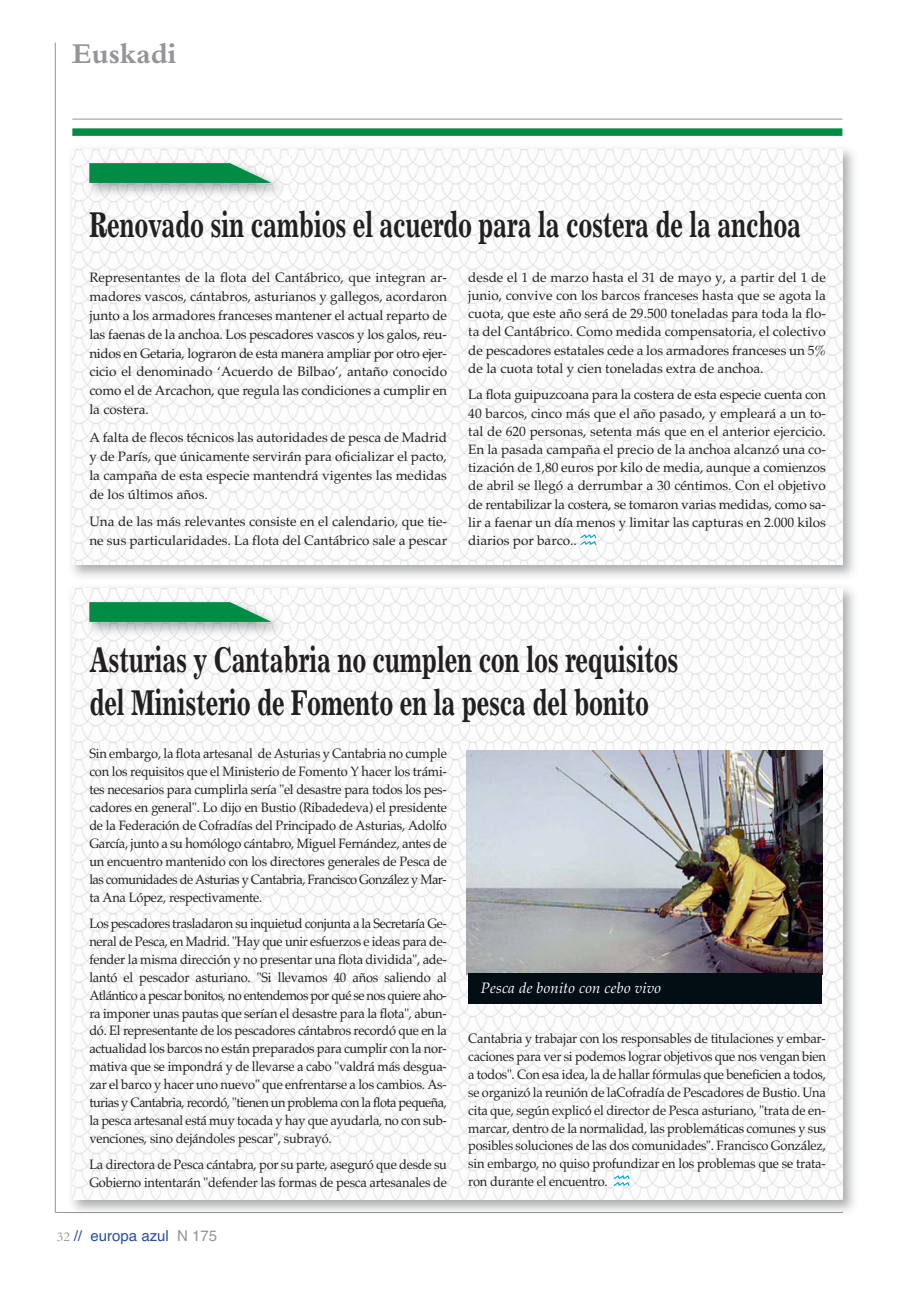
<style>
.page{position:relative;width:919px;height:1289px;background:#fff}
.page>*{position:absolute;margin:0;border:0;box-sizing:border-box;transform-origin:0 0}
.t1{font:700 36px/43.2px "Excelsior";letter-spacing:-.015em;color:#231f20;scale:.7 1}
.t2{font:700 30px "Bembo";color:#939598}
.t3{font:italic 15px "Palatino";letter-spacing:.01em;color:#fff}
.t4{font:15px "Helvetica";color:#2a4ea2}
.t5{font:13.5px/17.9px "Palatino";letter-spacing:-.01em;color:#231f20;text-align:justify;scale:.95 1}
.t6{font:13.5px/18.1px "Palatino";letter-spacing:-.01em;color:#231f20;text-align:justify}
.s1{font-family:"Bembo";font-size:13.5px;color:#939598}
.s2{color:#939598}
</style>
<div class="page">
<hr style="left:55px;top:1211px;width:787px;height:1px;background:#939598">
<hr style="left:55px;top:43px;width:1px;height:1169px;background:#939598">
<hr style="left:72px;top:119px;width:770px;height:1px;background:#939598">
<div style="left:72px;top:128px;width:770px;height:8px;background:#008c44"></div>
<img style="left:71px;top:148px;width:784px;height:429px">
<img style="left:72px;top:149px;width:770px;height:415px">
<img style="left:82px;top:156px;width:209px;height:47px">
<svg style="left:89px;top:163px;width:182px;height:20px;background:#1d9858"></svg>
<svg style="left:580px;top:534px;width:16px;height:11px"></svg>
<img style="left:65px;top:587px;width:790px;height:626px">
<img style="left:65px;top:1211px;width:777px;height:1px">
<img style="left:72px;top:588px;width:770px;height:611px">
<img style="left:82px;top:595px;width:209px;height:46px">
<svg style="left:89px;top:602px;width:182px;height:20px;background:#1d9758"></svg>
<svg style="left:613px;top:1175px;width:16px;height:10px"></svg>
<img style="left:467px;top:750px;width:355px;height:224px">
<div style="left:468px;top:973px;width:353px;height:30px;background:#020d14"></div>
<h2 class="t2" style="left:72px;top:42px;width:106px">Euskadi</h2>
<h1 class="t1" style="left:89px;top:206px;width:1018px">Renovado sin cambios el acuerdo para la costera de la anchoa</h1>
<p class="t6" style="left:89px;top:269px;width:359px;line-height:18.9px">Representantes de la flota del Cantábrico, que integran ar&shy;madores vascos, cántabros, asturianos y gallegos, acordaron junto a los armadores franceses mantener el actual reparto de las faenas de la anchoa. Los pescadores vascos y los galos, reu&shy;nidos en Getaria, lograron de esta manera ampliar por otro ejer&shy;cicio el denominado ‘Acuerdo de Bilbao’, antaño conocido como el de Arcachon, que regula las condiciones a cumplir en la costera.</p>
<p class="t6" style="left:89px;top:429px;width:359px;line-height:18.9px">A falta de flecos técnicos las autoridades de pesca de Madrid y de París, que únicamente servirán para oficializar el pacto, la campaña de esta especie mantendrá vigentes las medidas de los últimos años.</p>
<p class="t6" style="left:89px;top:513px;width:359px;line-height:18.9px">Una de las más relevantes consiste en el calendario, que tie&shy;ne sus particularidades. La flota del Cantábrico sale a pescar</p>
<p class="t6" style="left:468px;top:270px;width:359px">desde el 1 de marzo hasta el 31 de mayo y, a partir del 1 de junio, convive con los barcos franceses hasta que se agota la cuota, que este año será de 29.500 toneladas para toda la flo&shy;ta del Cantábrico. Como medida compensatoria, el colectivo de pescadores estatales cede a los armadores franceses un 5% de la cuota total y cien toneladas extra de anchoa.</p>
<p class="t6" style="left:468px;top:387px;width:359px">La flota guipuzcoana para la costera de esta especie cuenta con 40 barcos, cinco más que el año pasado, y empleará a un to&shy;tal de 620 personas, setenta más que en el anterior ejercicio.<br>En la pasada campaña el precio de la anchoa alcanzó una co&shy;tización de 1,80 euros por kilo de media, aunque a comienzos de abril se llegó a derrumbar a 30 céntimos. Con el objetivo de rentabilizar la costera, se tomaron varias medidas, como sa&shy;lir a faenar un día menos y limitar las capturas en 2.000 kilos diarios por barco..</p>
<h1 class="t1" style="left:89px;top:640px;width:843px">Asturias y Cantabria no cumplen con los requisitos del Ministerio de Fomento en la pesca del bonito</h1>
<p class="t5" style="left:89px;top:746px;width:378px">Sin embargo, la flota artesanal de Asturias y Cantabria no cumple con los requisitos que el Ministerio de Fomento Y hacer los trámi&shy;tes necesarios para cumplirla sería "el desastre para todos los pes&shy;cadores en general". Lo dijo en Bustio (Ribadedeva) el presidente de la Federación de Cofradías del Principado de Asturias, Adolfo García, junto a su homólogo cántabro, Miguel Fernández, antes de un encuentro mantenido con los directores generales de Pesca de las comunidades de Asturias y Cantabria, Francisco González y Mar&shy;ta Ana López, respectivamente.</p>
<p class="t5" style="left:89px;top:915px;width:378px">Los pescadores trasladaron su inquietud conjunta a la Secretaría Ge&shy;neral de Pesca, en Madrid. "Hay que unir esfuerzos e ideas para de&shy;fender la misma dirección y no presentar una flota dividida", ade&shy;lantó el pescador asturiano. "Si llevamos 40 años saliendo al Atlántico a pescar bonitos, no entendemos por qué se nos quiere aho&shy;ra imponer unas pautas que serían el desastre para la flota", abun&shy;dó. El representante de los pescadores cántabros recordó que en la actualidad los barcos no están preparados para cumplir con la nor&shy;mativa que se impondrá y de llevarse a cabo "valdrá más desgua&shy;zar el barco y hacer uno nuevo" que enfrentarse a los cambios. As&shy;turias y Cantabria, recordó, "tienen un problema con la flota pequeña, la pesca artesanal está muy tocada y hay que ayudarla, no con sub&shy;venciones, sino dejándoles pescar", subrayó.</p>
<p class="t5" style="left:89px;top:1157px;width:378px">La directora de Pesca cántabra, por su parte, aseguró que desde su<br>Gobierno intentarán "defender las formas de pesca artesanales de</p>
<p class="t4" style="left:57px;top:1230px;width:162px"><span class="s1">32</span> // europa azul <span class="s2">N 175</span></p>
<p class="t3" style="left:480px;top:981px;width:182px">Pesca de bonito con cebo vivo</p>
<p class="t5" style="left:468px;top:1031px;width:378px">Cantabria y trabajar con los responsables de titulaciones y embar&shy;caciones para ver si podemos lograr objetivos que nos vengan bien a todos". Con esa idea, la de hallar fórmulas que beneficien a todos, se organizó la reunión de laCofradía de Pescadores de Bustio. Una cita que, según explicó el director de Pesca asturiano, "trata de en&shy;marcar, dentro de la normalidad, las problemáticas comunes y sus posibles soluciones de las dos comunidades". Francisco González, sin embargo, no quiso profundizar en los problemas que se trata&shy;ron durante el encuentro.</p>
</div>
